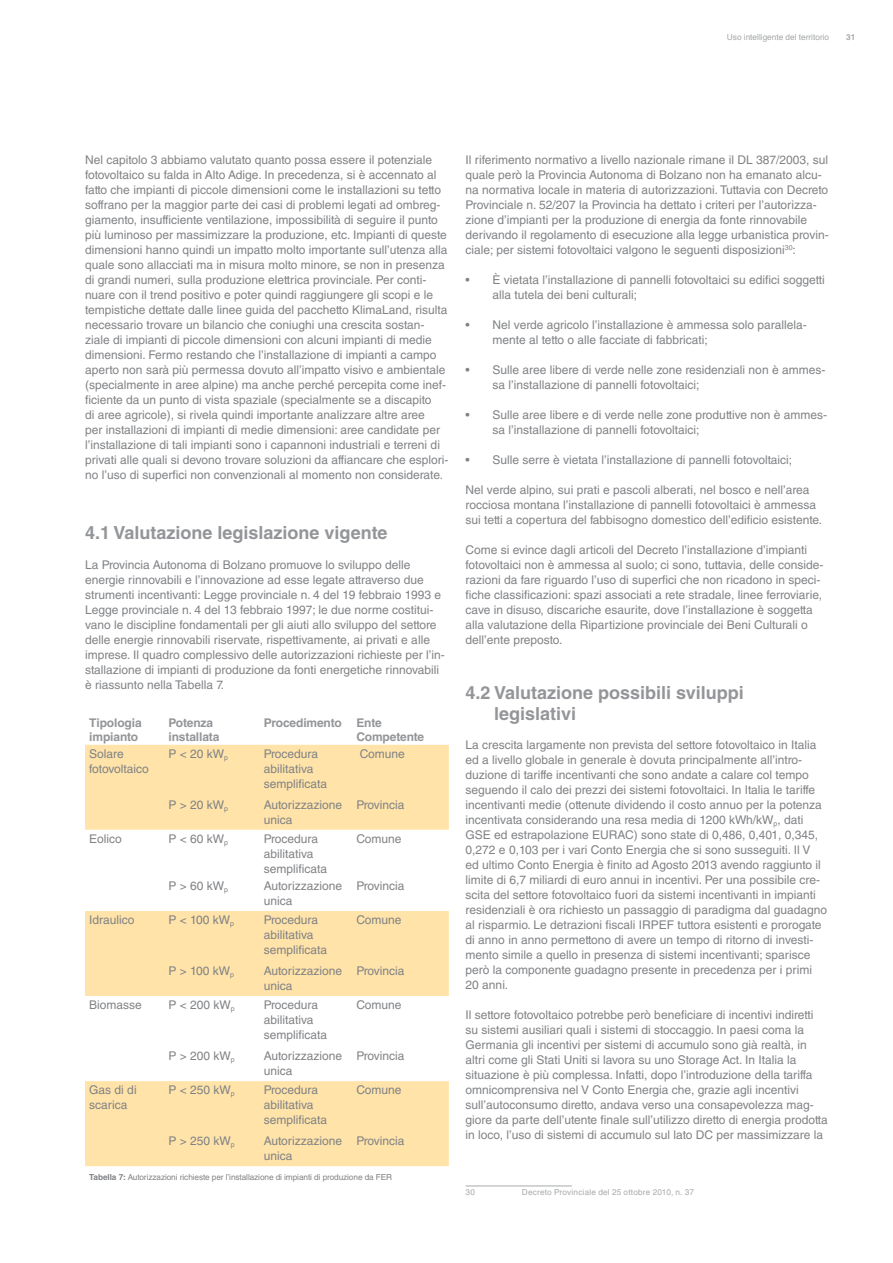
<style>
.page{position:relative;width:893px;height:1263px;background:#fff}
.page>*{position:absolute;margin:0;border:0;box-sizing:border-box;transform-origin:0 0}
.t1{font:700 18px/21px "Helvetica LT Std";color:#939598}
.t2{font:12px/15px "Helvetica LT Std";color:#808285}
.t3{font:700 12px/13.5px "Helvetica LT Std";letter-spacing:-.01em;color:#939598}
.t4{font:8.25px "Helvetica LT Std";letter-spacing:-.01em;color:#808285}
.t5{font:8.25px "Helvetica LT Std";letter-spacing:.02em;color:#a7a9ac}
.t6{font:8.25px "Helvetica";color:#a3a5a8}
.t7{font:700 8.25px "Helvetica LT Std";color:#a7a9ac}
.s1{font-weight:700}
</style>
<div class="page">
<hr style="left:466px;top:1186px;width:106px;height:1px;background:#a7a9ac">
<div style="left:85px;top:745px;width:364px;height:421px;background:#ffe3a9"></div>
<svg style="left:85px;top:830px;width:364px;height:251px"></svg>
<svg style="left:164px;top:877px;width:285px;height:204px"></svg>
<p class="t6" style="left:727px;top:31px;width:104px">Uso intelligente del territorio</p>
<p class="t7" style="left:846px;top:32px;width:11px">31</p>
<p class="t2" style="left:85px;top:152px;width:365px">Nel capitolo 3 abbiamo valutato quanto possa essere il potenziale fotovoltaico su falda in Alto Adige. In precedenza, si è accennato al fatto che impianti di piccole dimensioni come le installazioni su tetto soffrano per la maggior parte dei casi di problemi legati ad ombreg&shy;giamento, insufficiente ventilazione, impossibilità di seguire il punto più luminoso per massimizzare la produzione, etc. Impianti di queste dimensioni hanno quindi un impatto molto importante sull’utenza alla quale sono allacciati ma in misura molto minore, se non in presenza di grandi numeri, sulla produzione elettrica provinciale. Per conti&shy;nuare con il trend positivo e poter quindi raggiungere gli scopi e le tempistiche dettate dalle linee guida del pacchetto KlimaLand, risulta necessario trovare un bilancio che coniughi una crescita sostan&shy;ziale di impianti di piccole dimensioni con alcuni impianti di medie dimensioni. Fermo restando che l’installazione di impianti a campo aperto non sarà più permessa dovuto all’impatto visivo e ambientale (specialmente in aree alpine) ma anche perché percepita come inef&shy;ficiente da un punto di vista spaziale (specialmente se a discapito<br>di aree agricole), si rivela quindi importante analizzare altre aree<br>per installazioni di impianti di medie dimensioni: aree candidate per l’installazione di tali impianti sono i capannoni industriali e terreni di privati alle quali si devono trovare soluzioni da affiancare che esplori&shy;no l’uso di superfici non convenzionali al momento non considerate.</p>
<h1 class="t1" style="left:85px;top:522px;width:304px">4.1 Valutazione legislazione vigente</h1>
<p class="t2" style="left:85px;top:557px;width:361px">La Provincia Autonoma di Bolzano promuove lo sviluppo delle energie rinnovabili e l’innovazione ad esse legate attraverso due strumenti incentivanti: Legge provinciale n. 4 del 19 febbraio 1993 e Legge provinciale n. 4 del 13 febbraio 1997; le due norme costitui&shy;vano le discipline fondamentali per gli aiuti allo sviluppo del settore delle energie rinnovabili riservate, rispettivamente, ai privati e alle imprese. Il quadro complessivo delle autorizzazioni richieste per l’in&shy;stallazione di impianti di produzione da fonti energetiche rinnovabili è riassunto nella Tabella 7.</p>
<p class="t3" style="left:89px;top:716px;width:54px">Tipologia impianto</p>
<p class="t3" style="left:168px;top:716px;width:52px">Potenza installata</p>
<p class="t3" style="left:356px;top:716px;width:69px;text-indent:-92px">Procedimento Ente<br>Competente</p>
<p class="t2" style="left:89px;top:746px;width:61px">Solare fotovoltaico</p>
<p class="t2" style="left:168px;top:746px;width:61px">P &lt; 20 kW<sub>p</sub></p>
<p class="t2" style="left:264px;top:746px;width:65px">Procedura abilitativa semplificata</p>
<p class="t2" style="left:360px;top:746px;width:47px">Comune</p>
<p class="t2" style="left:168px;top:797px;width:61px">P &gt; 20 kW<sub>p</sub></p>
<p class="t2" style="left:264px;top:797px;width:80px">Autorizzazione unica</p>
<p class="t2" style="left:356px;top:797px;width:50px">Provincia</p>
<p class="t2" style="left:89px;top:831px;width:34px">Eolico</p>
<p class="t2" style="left:168px;top:831px;width:61px">P &lt; 60 kW<sub>p</sub></p>
<p class="t2" style="left:264px;top:831px;width:65px">Procedura abilitativa semplificata</p>
<p class="t2" style="left:356px;top:831px;width:47px">Comune</p>
<p class="t2" style="left:168px;top:878px;width:61px">P &gt; 60 kW<sub>p</sub></p>
<p class="t2" style="left:264px;top:878px;width:80px">Autorizzazione unica</p>
<p class="t2" style="left:356px;top:878px;width:50px">Provincia</p>
<p class="t2" style="left:89px;top:912px;width:47px">Idraulico</p>
<p class="t2" style="left:168px;top:912px;width:67px">P &lt; 100 kW<sub>p</sub></p>
<p class="t2" style="left:264px;top:912px;width:65px">Procedura abilitativa semplificata</p>
<p class="t2" style="left:356px;top:912px;width:47px">Comune</p>
<p class="t2" style="left:168px;top:963px;width:67px">P &gt; 100 kW<sub>p</sub></p>
<p class="t2" style="left:264px;top:963px;width:80px">Autorizzazione unica</p>
<p class="t2" style="left:356px;top:963px;width:50px">Provincia</p>
<p class="t2" style="left:89px;top:997px;width:54px">Biomasse</p>
<p class="t2" style="left:168px;top:997px;width:68px">P &lt; 200 kW<sub>p</sub></p>
<p class="t2" style="left:264px;top:997px;width:65px">Procedura abilitativa semplificata</p>
<p class="t2" style="left:356px;top:997px;width:47px">Comune</p>
<p class="t2" style="left:168px;top:1048px;width:68px">P &gt; 200 kW<sub>p</sub></p>
<p class="t2" style="left:264px;top:1048px;width:80px">Autorizzazione unica</p>
<p class="t2" style="left:356px;top:1048px;width:50px">Provincia</p>
<p class="t2" style="left:89px;top:1082px;width:49px">Gas di di scarica</p>
<p class="t2" style="left:168px;top:1082px;width:68px">P &lt; 250 kW<sub>p</sub></p>
<p class="t2" style="left:264px;top:1082px;width:65px">Procedura abilitativa semplificata</p>
<p class="t2" style="left:356px;top:1082px;width:47px">Comune</p>
<p class="t2" style="left:168px;top:1133px;width:68px">P &gt; 250 kW<sub>p</sub></p>
<p class="t2" style="left:264px;top:1133px;width:80px">Autorizzazione unica</p>
<p class="t2" style="left:356px;top:1133px;width:50px">Provincia</p>
<p class="t4" style="left:89px;top:1172px;width:304px"><span class="s1">Tabella 7:</span> Autorizzazioni richieste per l’installazione di impianti di produzione da FER</p>
<p class="t2" style="left:466px;top:152px;width:365px">Il riferimento normativo a livello nazionale rimane il DL 387/2003, sul quale però la Provincia Autonoma di Bolzano non ha emanato alcu&shy;na normativa locale in materia di autorizzazioni. Tuttavia con Decreto Provinciale n. 52/207 la Provincia ha dettato i criteri per l’autorizza&shy;zione d’impianti per la produzione di energia da fonte rinnovabile derivando il regolamento di esecuzione alla legge urbanistica provin&shy;ciale; per sistemi fotovoltaici valgono le seguenti disposizioni<sup>30</sup>:</p>
<p class="t2" style="left:493px;top:272px;width:334px;text-indent:-27px">• È vietata l’installazione di pannelli fotovoltaici su edifici soggetti alla tutela dei beni culturali;</p>
<p class="t2" style="left:493px;top:317px;width:316px;text-indent:-27px">• Nel verde agricolo l’installazione è ammessa solo parallela&shy;mente al tetto o alle facciate di fabbricati;</p>
<p class="t2" style="left:493px;top:362px;width:334px;text-indent:-27px">• Sulle aree libere di verde nelle zone residenziali non è ammes&shy;sa l’installazione di pannelli fotovoltaici;</p>
<p class="t2" style="left:493px;top:407px;width:336px;text-indent:-27px">• Sulle aree libere e di verde nelle zone produttive non è ammes&shy;sa l’installazione di pannelli fotovoltaici;</p>
<p class="t2" style="left:466px;top:452px;width:328px">• Sulle serre è vietata l’installazione di pannelli fotovoltaici;</p>
<p class="t2" style="left:466px;top:482px;width:358px">Nel verde alpino, sui prati e pascoli alberati, nel bosco e nell’area rocciosa montana l’installazione di pannelli fotovoltaici è ammessa sui tetti a copertura del fabbisogno domestico dell’edificio esistente.</p>
<p class="t2" style="left:466px;top:542px;width:359px">Come si evince dagli articoli del Decreto l’installazione d’impianti fotovoltaici non è ammessa al suolo; ci sono, tuttavia, delle conside&shy;razioni da fare riguardo l’uso di superfici che non ricadono in speci&shy;fiche classificazioni: spazi associati a rete stradale, linee ferroviarie, cave in disuso, discariche esaurite, dove l’installazione è soggetta alla valutazione della Ripartizione provinciale dei Beni Culturali o dell’ente preposto.</p>
<h1 class="t1" style="left:494px;top:682px;width:251px;text-indent:-29px">4.2 Valutazione possibili sviluppi legislativi</h1>
<p class="t2" style="left:466px;top:737px;width:363px">La crescita largamente non prevista del settore fotovoltaico in Italia ed a livello globale in generale è dovuta principalmente all’intro&shy;duzione di tariffe incentivanti che sono andate a calare col tempo seguendo il calo dei prezzi dei sistemi fotovoltaici. In Italia le tariffe incentivanti medie (ottenute dividendo il costo annuo per la potenza incentivata considerando una resa media di 1200 kWh/kW<sub>p</sub>, dati GSE ed estrapolazione EURAC) sono state di 0,486, 0,401, 0,345, 0,272 e 0,103 per i vari Conto Energia che si sono susseguiti. Il V<br>ed ultimo Conto Energia è finito ad Agosto 2013 avendo raggiunto il limite di 6,7 miliardi di euro annui in incentivi. Per una possibile cre&shy;scita del settore fotovoltaico fuori da sistemi incentivanti in impianti residenziali è ora richiesto un passaggio di paradigma dal guadagno al risparmio. Le detrazioni fiscali IRPEF tuttora esistenti e prorogate di anno in anno permettono di avere un tempo di ritorno di investi&shy;mento simile a quello in presenza di sistemi incentivanti; sparisce però la componente guadagno presente in precedenza per i primi 20 anni.</p>
<p class="t2" style="left:466px;top:1007px;width:364px">Il settore fotovoltaico potrebbe però beneficiare di incentivi indiretti su sistemi ausiliari quali i sistemi di stoccaggio. In paesi coma la Germania gli incentivi per sistemi di accumulo sono già realtà, in altri come gli Stati Uniti si lavora su uno Storage Act. In Italia la situazione è più complessa. Infatti, dopo l’introduzione della tariffa omnicomprensiva nel V Conto Energia che, grazie agli incentivi sull’autoconsumo diretto, andava verso una consapevolezza mag&shy;giore da parte dell’utente finale sull’utilizzo diretto di energia prodotta in loco, l’uso di sistemi di accumulo sul lato DC per massimizzare la</p>
<p class="t5" style="left:466px;top:1187px;width:11px">30</p>
<p class="t5" style="left:522px;top:1187px;width:174px">Decreto Provinciale del 25 ottobre 2010, n. 37</p>
</div>
